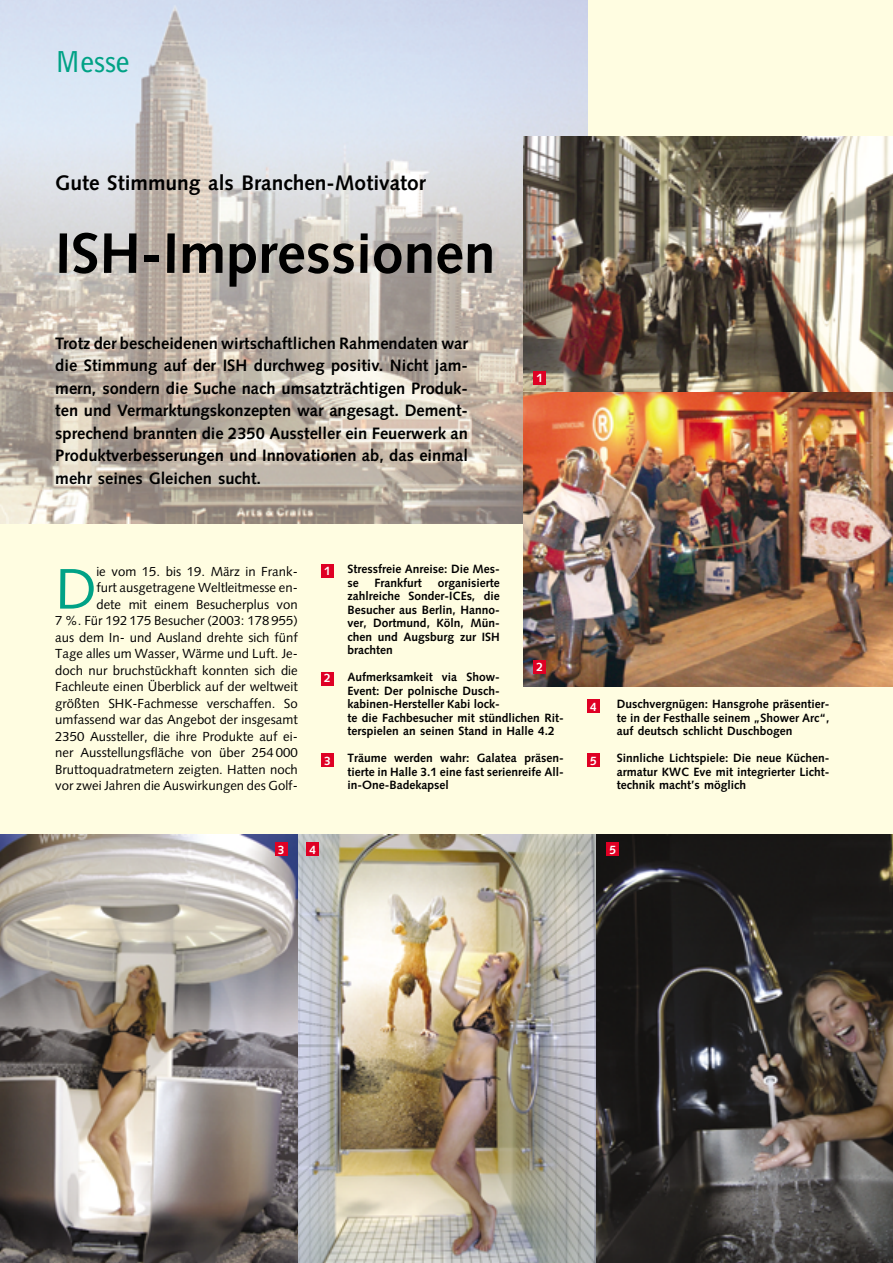
<style>
.page{position:relative;width:893px;height:1263px;background:#fff}
.page>*{position:absolute;margin:0;border:0;box-sizing:border-box;transform-origin:0 0}
.t1{font:57.15px "Syntax";color:#00a286}
.t2{font:700 57px "Syntax";color:#000}
.t3{font:700 28.5px "Bell Gothic";letter-spacing:-.01em;color:#00a286}
.t4{font:700 21px "Syntax";color:#000}
.t5{font:700 16.5px/22.5px "Syntax";color:#000;text-align:justify}
.t6{font:13.2px/16.5px "Syntax";color:#000;text-align:right}
.t7{font:700 12px/13.5px "Syntax";color:#000;text-align:justify}
.t8{font:700 12px "Syntax";color:#fff}
</style>
<div class="page">
<div style="left:0;top:0;width:892px;height:1263px;background:#fffde1"></div>
<img style="left:0;top:0;width:587px;height:524px">
<img style="left:524px;top:136px;width:368px;height:257px">
<img style="left:298px;top:835px;width:299px;height:428px">
<img style="left:524px;top:393px;width:368px;height:293px">
<img style="left:0;top:835px;width:298px;height:428px">
<div style="left:321px;top:564px;width:13px;height:14px;background:#df0024"></div>
<div style="left:533px;top:371px;width:13px;height:13px;background:#df0024"></div>
<div style="left:321px;top:672px;width:13px;height:13px;background:#df0024"></div>
<div style="left:533px;top:661px;width:13px;height:13px;background:#df0024"></div>
<div style="left:321px;top:754px;width:13px;height:13px;background:#df0024"></div>
<div style="left:587px;top:699px;width:13px;height:14px;background:#df0024"></div>
<div style="left:587px;top:754px;width:13px;height:13px;background:#df0024"></div>
<div style="left:306px;top:843px;width:13px;height:13px;background:#df0024"></div>
<img style="left:597px;top:835px;width:295px;height:428px">
<div style="left:275px;top:843px;width:12px;height:13px;background:#df0024"></div>
<div style="left:606px;top:843px;width:13px;height:13px;background:#df0024"></div>
<h3 class="t3" style="left:55px;top:51px;width:76px">Messe</h3>
<h3 class="t4" style="left:55px;top:175px;width:372px">Gute Stimmung als Branchen-Motivator</h3>
<h2 class="t2" style="left:55px;top:230px;width:442px">ISH-Impressionen</h2>
<p class="t5" style="left:55px;top:333px;width:414px">Trotz der bescheidenen wirtschaftlichen Rahmendaten war die Stimmung auf der ISH durchweg positiv. Nicht jam&shy;mern, sondern die Suche nach umsatzträchtigen Produk&shy;ten und Vermarktungskonzepten war angesagt. Dement&shy;sprechend brannten die 2350 Aussteller ein Feuerwerk an Produktverbesserungen und Innovationen ab, das einmal mehr seines Gleichen sucht.</p>
<p class="t8" style="left:536px;top:373px;width:8px">1</p>
<p class="t6" style="left:55px;top:564px;width:244px">ie vom 15. bis 19. März in Frank-<br>furt ausgetragene Weltleitmesse en-<br>dete mit einem Besucherplus von<br>7 %. Für 192 175 Besucher (2003: 178 955) aus dem In- und Ausland drehte sich fünf Tage alles um Wasser, Wärme und Luft. Je&shy;doch nur bruchstückhaft konnten sich die Fachleute einen Überblick auf der weltweit größten SHK-Fachmesse verschaffen. So umfassend war das Angebot der insgesamt 2350 Aussteller, die ihre Produkte auf ei&shy;ner Ausstellungsfläche von über 254 000<br>Bruttoquadratmetern zeigten. Hatten noch vor zwei Jahren die Auswirkungen des Golf-</p>
<h1 class="t1" style="left:55px;top:566px;width:43px">D</h1>
<p class="t8" style="left:324px;top:566px;width:8px">1</p>
<p class="t8" style="left:324px;top:673px;width:8px">2</p>
<p class="t8" style="left:324px;top:756px;width:8px">3</p>
<p class="t7" style="left:347px;top:563px;width:154px">Stressfreie Anreise: Die Mes&shy;se</p>
<p class="t7" style="left:374px;top:577px;width:49px">Frankfurt</p>
<p class="t7" style="left:347px;top:577px;width:154px;text-indent:90px">organisierte zahlreiche Sonder-ICEs, die Besucher aus Berlin, Hanno&shy;ver, Dortmund, Köln, Mün&shy;chen und Augsburg zur ISH brachten</p>
<p class="t7" style="left:347px;top:671px;width:218px;text-align:left">Aufmerksamkeit via Show-<br>Event: Der polnische Dusch&shy;kabinen-Hersteller Kabi lock-<br>te die Fachbesucher mit stündlichen Rit&shy;terspielen an seinen Stand in Halle 4.2</p>
<p class="t7" style="left:347px;top:752px;width:218px">Träume werden wahr: Galatea präsen&shy;tierte in Halle 3.1 eine fast serienreife All&shy;in-One-Badekapsel</p>
<p class="t8" style="left:536px;top:662px;width:8px">2</p>
<p class="t8" style="left:590px;top:702px;width:8px">4</p>
<p class="t8" style="left:590px;top:756px;width:8px">5</p>
<p class="t7" style="left:617px;top:699px;width:214px">Duschvergnügen: Hansgrohe präsentier&shy;te in der Festhalle seinem „Shower Arc“, auf deutsch schlicht Duschbogen</p>
<p class="t7" style="left:617px;top:753px;width:214px">Sinnliche Lichtspiele: Die neue Küchen&shy;armatur KWC Eve mit integrierter Licht&shy;technik macht’s möglich</p>
<p class="t8" style="left:278px;top:845px;width:8px">3</p>
<p class="t8" style="left:609px;top:845px;width:8px">5</p>
<p class="t8" style="left:309px;top:845px;width:8px">4</p>
</div>
